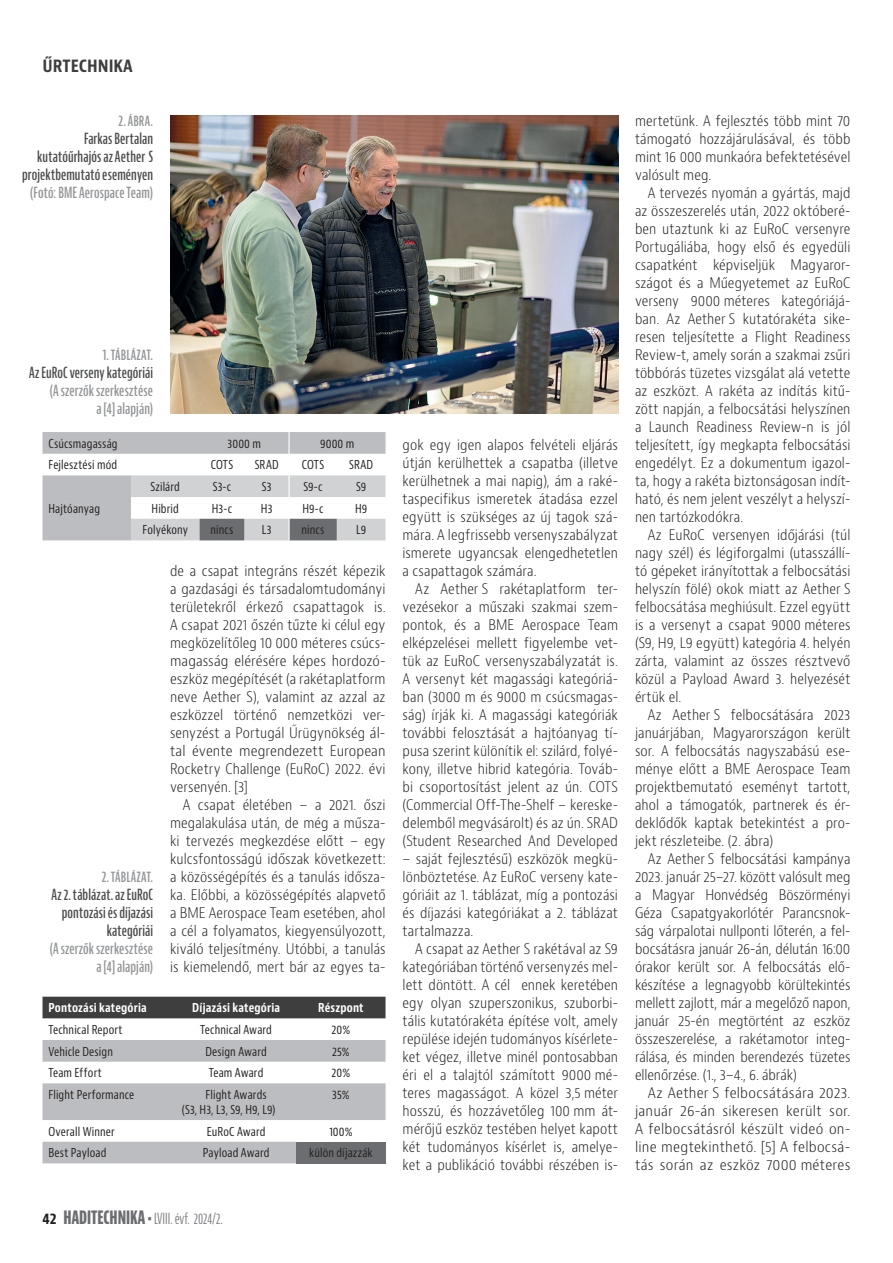
<style>
.page{position:relative;width:893px;height:1263px;background:#fff}
.page>*{position:absolute;margin:0;border:0;box-sizing:border-box;transform-origin:0 0}
.t1{font:700 condensed 18px "Bernino Sans";color:#3e3e3f}
.kepala_jobb{font:600 extra-condensed 15px/18px "Bernino Sans";letter-spacing:.005em;color:#4b4c4d;text-align:right}
.kepala_jobb-2{font:600 extra-condensed 15px "Bernino Sans";letter-spacing:.005em;color:#939598}
.t2{font:extra-condensed 15px "Bernino Sans";letter-spacing:-.005em;color:#808285}
.kenyér{font:300 condensed 14.25px/18px "Bernino Sans";letter-spacing:.005em;color:#231f20;text-align:justify;scale:.96 1}
.kenyér-2{font:300 condensed 14.25px/18px "Bernino Sans";letter-spacing:.005em;color:#231f20;text-align:justify}
.tablazat{font:condensed 12px "Bernino Sans";letter-spacing:.01em;color:#231f20;scale:.96 1}
.tablazat-2{font:700 condensed 12px "Bernino Sans";letter-spacing:.015em;color:#fff;scale:.96 1}
.s1{font-weight:700;font-stretch:condensed;color:#231f20}
.s2{font-weight:700;font-size:18px;color:#6c6d70}
</style>
<div class="page">
<svg style="left:43px;top:432px;width:343px;height:108px"></svg>
<hr style="left:288px;top:454px;width:2px;height:21px;background:#fff">
<hr style="left:288px;top:475px;width:2px;height:22px;background:#fff">
<hr style="left:288px;top:497px;width:2px;height:22px;background:#fff">
<hr style="left:288px;top:519px;width:2px;height:21px;background:#fff">
<hr style="left:288px;top:432px;width:2px;height:22px;background:#fff">
<div style="left:43px;top:997px;width:343px;height:21px;background:#3e3e3f"></div>
<svg style="left:43px;top:1040px;width:343px;height:123px"></svg>
<div style="left:296px;top:1142px;width:90px;height:21px;background:#6c6d70"></div>
<img style="left:170px;top:115px;width:448px;height:298px">
<p class="t1" style="left:43px;top:54px;width:92px">ŰRTECHNIKA</p>
<p class="kepala_jobb-2" style="left:119px;top:112px;width:36px">2. ÁBRA.</p>
<p class="kepala_jobb" style="left:22px;top:130px;width:132px">Farkas Bertalan kutatóűrhajós az Aether S projektbemutató eseményen</p>
<p class="kepala_jobb-2" style="left:30px;top:184px;width:124px">(Fotó: BME Aerospace Team)</p>
<p class="kepala_jobb-2" style="left:103px;top:346px;width:52px">1. TÁBLÁZAT.</p>
<p class="kepala_jobb" style="left:29px;top:364px;width:125px">Az EuRoC verseny kategóriái</p>
<p class="kepala_jobb-2" style="left:50px;top:382px;width:105px">(A szerzők szerkesztése</p>
<p class="kepala_jobb-2" style="left:96px;top:400px;width:58px">a [4] alapján)</p>
<p class="tablazat" style="left:49px;top:436px;width:74px">Csúcsmagasság</p>
<p class="tablazat" style="left:228px;top:436px;width:36px">3000 m</p>
<p class="tablazat" style="left:320px;top:436px;width:37px">9000 m</p>
<p class="tablazat" style="left:49px;top:458px;width:73px">Fejlesztési mód</p>
<p class="tablazat" style="left:211px;top:458px;width:25px">COTS</p>
<p class="tablazat" style="left:255px;top:458px;width:26px">SRAD</p>
<p class="tablazat" style="left:302px;top:458px;width:25px">COTS</p>
<p class="tablazat" style="left:349px;top:458px;width:26px">SRAD</p>
<p class="tablazat" style="left:49px;top:501px;width:55px">Hajtóanyag</p>
<p class="tablazat" style="left:151px;top:479px;width:32px">Szilárd</p>
<p class="tablazat" style="left:213px;top:479px;width:21px">S3-c</p>
<p class="tablazat" style="left:262px;top:479px;width:12px">S3</p>
<p class="tablazat" style="left:303px;top:479px;width:21px">S9-c</p>
<p class="tablazat" style="left:356px;top:479px;width:12px">S9</p>
<p class="tablazat" style="left:152px;top:501px;width:30px">Hibrid</p>
<p class="tablazat" style="left:212px;top:501px;width:23px">H3-c</p>
<p class="tablazat" style="left:261px;top:501px;width:14px">H3</p>
<p class="tablazat" style="left:302px;top:501px;width:23px">H9-c</p>
<p class="tablazat" style="left:355px;top:501px;width:14px">H9</p>
<p class="tablazat" style="left:142px;top:523px;width:49px">Folyékony</p>
<p class="tablazat" style="left:211px;top:523px;width:25px">nincs</p>
<p class="tablazat" style="left:262px;top:523px;width:12px">L3</p>
<p class="tablazat" style="left:301px;top:523px;width:25px">nincs</p>
<p class="tablazat" style="left:356px;top:523px;width:12px">L9</p>
<p class="kepala_jobb-2" style="left:102px;top:868px;width:53px">2. TÁBLÁZAT.</p>
<p class="kepala_jobb" style="left:51px;top:886px;width:103px">Az 2. táblázat. az EuRoC pontozási és díjazási kategóriái</p>
<p class="kepala_jobb-2" style="left:50px;top:940px;width:105px">(A szerzők szerkesztése</p>
<p class="kepala_jobb-2" style="left:96px;top:958px;width:58px">a [4] alapján)</p>
<p class="kenyér" style="left:170px;top:562px;width:226px">de a csapat integráns részét képezik a gazdasági és társadalomtudományi területekről érkező csapattagok is.<br>A csapat 2021 őszén tűzte ki célul egy megközelítőleg 10 000 méteres csúcs&shy;magasság elérésére képes hordozó&shy;eszköz megépítését (a rakétaplatform neve Aether S), valamint az azzal az eszközzel történő nemzetközi ver&shy;senyzést a Portugál Űrügynökség ál&shy;tal évente megrendezett European Rocketry Challenge (EuRoC) 2022. évi versenyén. [3]</p>
<p class="kenyér" style="left:170px;top:796px;width:226px;text-indent:13px">A csapat életében – a 2021. őszi megalakulása után, de még a műsza&shy;ki tervezés megkezdése előtt – egy kulcsfontosságú időszak következett: a közösségépítés és a tanulás idősza&shy;ka. Előbbi, a közösségépítés alapvető a BME Aerospace Team esetében, ahol a cél a folyamatos, kiegyensúlyozott, kiváló teljesítmény. Utóbbi, a tanulás is kiemelendő, mert bár az egyes ta-</p>
<p class="tablazat-2" style="left:49px;top:1001px;width:104px">Pontozási kategória</p>
<p class="tablazat-2" style="left:192px;top:1001px;width:93px">Díjazási kategória</p>
<p class="tablazat-2" style="left:318px;top:1001px;width:49px">Részpont</p>
<p class="tablazat" style="left:49px;top:1022px;width:79px">Technical Report</p>
<p class="tablazat" style="left:200px;top:1022px;width:76px">Technical Award</p>
<p class="tablazat" style="left:332px;top:1022px;width:21px">20%</p>
<p class="tablazat" style="left:49px;top:1044px;width:69px">Vehicle Design</p>
<p class="tablazat" style="left:205px;top:1044px;width:65px">Design Award</p>
<p class="tablazat" style="left:332px;top:1044px;width:20px">25%</p>
<p class="tablazat" style="left:49px;top:1065px;width:57px">Team Effort</p>
<p class="tablazat" style="left:209px;top:1065px;width:58px">Team Award</p>
<p class="tablazat" style="left:332px;top:1065px;width:21px">20%</p>
<p class="tablazat" style="left:49px;top:1087px;width:91px">Flight Performance</p>
<p class="tablazat" style="left:206px;top:1087px;width:65px">Flight Awards</p>
<p class="tablazat" style="left:182px;top:1102px;width:99px">(S3, H3, L3, S9, H9, L9)</p>
<p class="tablazat" style="left:332px;top:1087px;width:20px">35%</p>
<p class="tablazat" style="left:49px;top:1124px;width:70px">Overall Winner</p>
<p class="tablazat" style="left:207px;top:1124px;width:63px">EuRoC Award</p>
<p class="tablazat" style="left:329px;top:1124px;width:26px">100%</p>
<p class="tablazat" style="left:49px;top:1146px;width:62px">Best Payload</p>
<p class="tablazat" style="left:203px;top:1146px;width:71px">Payload Award</p>
<p class="tablazat" style="left:309px;top:1146px;width:68px">külön díjazzák</p>
<p class="t2" style="left:43px;top:1210px;width:182px"><span class="s1">42</span> <span class="s2">HADITECHNIKA •</span>LVIII. évf. 2024/2.</p>
<p class="kenyér" style="left:403px;top:436px;width:226px">gok egy igen alapos felvételi eljárás útján kerülhettek a csapatba (illetve kerülhetnek a mai napig), ám a raké&shy;taspecifikus ismeretek átadása ezzel együtt is szükséges az új tagok szá&shy;mára. A legfrissebb versenyszabályzat ismerete ugyancsak elengedhetetlen a csapattagok számára.</p>
<p class="kenyér" style="left:403px;top:580px;width:226px;text-indent:13px">Az Aether S rakétaplatform ter&shy;vezésekor a műszaki szakmai szem&shy;pontok, és a BME Aerospace Team elképzelései mellett figyelembe vet&shy;tük az EuRoC versenyszabályzatát is.<br>A versenyt két magassági kategóriá&shy;ban (3000 m és 9000 m csúcsmagas&shy;ság) írják ki. A magassági kategóriák további felosztását a hajtóanyag tí&shy;pusa szerint különítik el: szilárd, folyé&shy;kony, illetve hibrid kategória. Továb&shy;bi csoportosítást jelent az ún. COTS (Commercial Off-The-Shelf – kereske&shy;delemből megvásárolt) és az ún. SRAD (Student Researched And Developed</p>
<p class="kenyér" style="left:403px;top:850px;width:226px">– saját fejlesztésű) eszközök megkü&shy;lönböztetése. Az EuRoC verseny kate&shy;góriáit az 1. táblázat, míg a pontozási és díjazási kategóriákat a 2. táblázat tartalmazza.</p>
<p class="kenyér" style="left:403px;top:940px;width:226px;text-indent:13px">A csapat az Aether S rakétával az S9 kategóriában történő versenyzés mel&shy;lett döntött. A cél ennek keretében egy olyan szuperszonikus, szuborbi&shy;tális kutatórakéta építése volt, amely repülése idején tudományos kísérlete&shy;ket végez, illetve minél pontosabban éri el a talajtól számított 9000 mé&shy;teres magasságot. A közel 3,5 méter hosszú, és hozzávetőleg 100 mm át&shy;mérőjű eszköz testében helyet kapott két tudományos kísérlet is, amelye&shy;ket a publikáció további részében is-</p>
<p class="kenyér" style="left:635px;top:112px;width:226px">mertetünk. A fejlesztés több mint 70 támogató hozzájárulásával, és több mint 16 000 munkaóra befektetésével valósult meg.</p>
<p class="kenyér" style="left:635px;top:184px;width:226px;text-indent:13px">A tervezés nyomán a gyártás, majd az összeszerelés után, 2022 októberé&shy;ben utaztunk ki az EuRoC versenyre Portugáliába, hogy első és egyedüli csapatként képviseljük Magyaror&shy;szágot és a Műegyetemet az EuRoC verseny 9000 méteres kategóriájá&shy;ban. Az Aether S kutatórakéta sike&shy;resen teljesítette a Flight Readiness Review-t, amely során a szakmai zsűri többórás tüzetes vizsgálat alá vetette az eszközt. A rakéta az indítás kitű&shy;zött napján, a felbocsátási helyszínen a Launch Readiness Review-n is jól teljesített, így megkapta felbocsátási engedélyt. Ez a dokumentum igazol&shy;ta, hogy a rakéta biztonságosan indít&shy;ható, és nem jelent veszélyt a helyszí&shy;nen tartózkodókra.</p>
<p class="kenyér" style="left:635px;top:526px;width:226px;text-indent:13px">Az EuRoC versenyen időjárási (túl nagy szél) és légiforgalmi (utasszállí&shy;tó gépeket irányítottak a felbocsátási helyszín fölé) okok miatt az Aether S felbocsátása meghiúsult. Ezzel együtt is a versenyt a csapat 9000 méteres (S9, H9, L9 együtt) kategória 4. helyén zárta, valamint az összes résztvevő közül a Payload Award 3. helyezését értük el.</p>
<p class="kenyér" style="left:635px;top:706px;width:226px;text-indent:13px">Az Aether S felbocsátására 2023 januárjában, Magyarországon került sor. A felbocsátás nagyszabású ese&shy;ménye előtt a BME Aerospace Team projektbemutató eseményt tartott, ahol a támogatók, partnerek és ér&shy;deklődők kaptak betekintést a pro&shy;jekt részleteibe. (2. ábra)</p>
<p class="kenyér" style="left:635px;top:850px;width:226px;text-indent:13px">Az Aether S felbocsátási kampánya 2023. január 25–27. között valósult meg a Magyar Honvédség Böszörményi Géza Csapatgyakorlótér Parancsnok&shy;ság várpalotai nullponti lőterén, a fel&shy;bocsátásra január 26-án, délután 16:00 órakor került sor. A felbocsátás elő&shy;készítése a legnagyobb körültekintés mellett zajlott, már a megelőző napon, január 25-én megtörtént az eszköz összeszerelése, a rakétamotor integ&shy;rálása, és minden berendezés tüzetes ellenőrzése. (1., 3–4., 6. ábrák)</p>
<p class="kenyér-2" style="left:635px;top:1084px;width:217px;text-indent:13px">Az Aether S felbocsátására 2023. január 26-án sikeresen került sor.<br>A felbocsátásról készült videó on&shy;line megtekinthető. [5] A felbocsá&shy;tás során az eszköz 7000 méteres</p>
</div>
